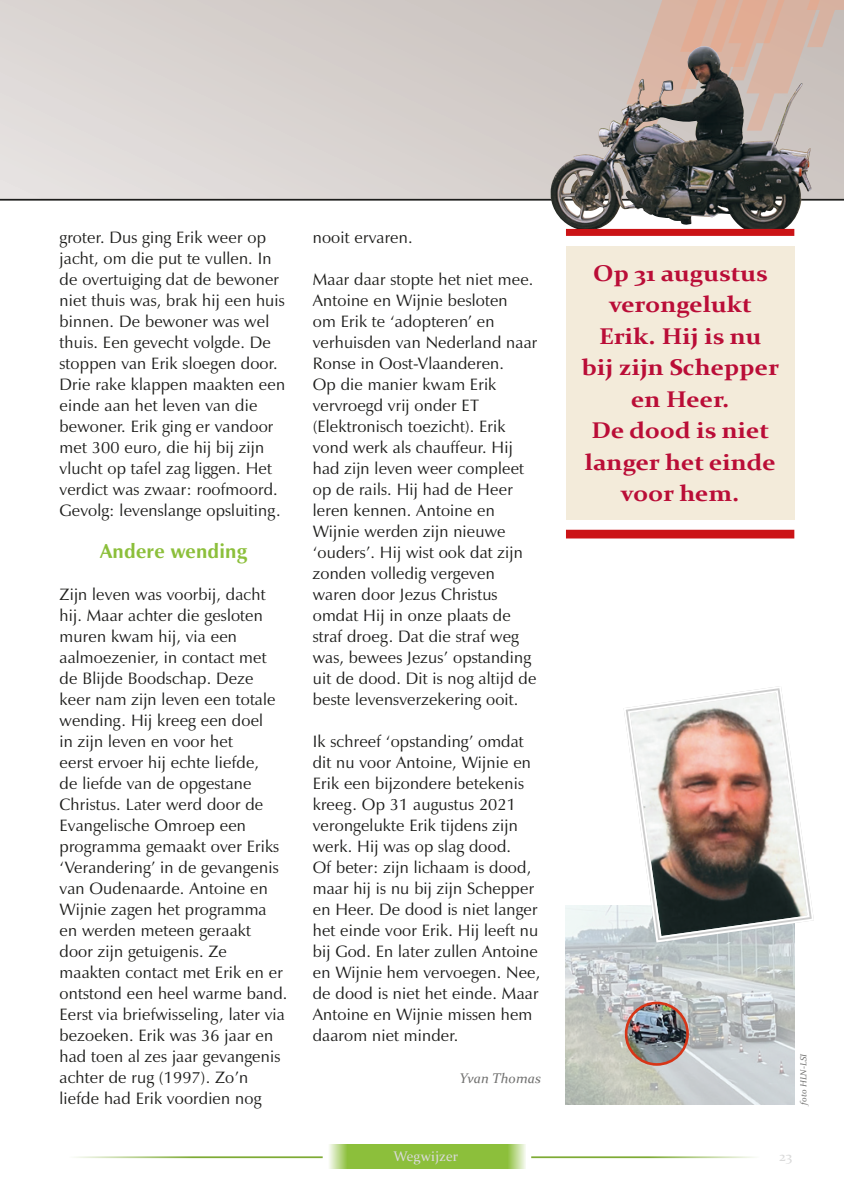
<style>
.page{position:relative;width:844px;height:1191px;background:#fff}
.page>*{position:absolute;margin:0;border:0;box-sizing:border-box;transform-origin:0 0}
.t1{font:700 22.75px/31.5px "Constantia";color:#ba0d37;text-align:center;scale:1.1 1}
.t2{font:700 20.12px "Zapf Humanist 601 BT";letter-spacing:.01em;color:#8cbf3b}
.t3{font:16.62px/21px "Zapf Humanist 601 BT";letter-spacing:.01em;color:#1d1d1b}
.t4{font:14px "Constantia";letter-spacing:.01em;color:#dadada}
.t5{font:italic 14px "Constantia";letter-spacing:.01em;color:#70706f}
.t6{font:italic 8.75px "Constantia";letter-spacing:.01em;color:#70706f}
</style>
<div class="page">
<svg style="left:0;top:0;width:843px;height:311px"></svg>
<svg style="left:613px;top:0;width:230px;height:142px;background:#bfa89d"></svg>
<img style="left:598px;top:46px;width:108px;height:101px">
<hr style="left:68px;top:1156px;width:254px;height:2px;background:#7eab35">
<hr style="left:531px;top:1156px;width:228px;height:2px;background:#7eab35">
<div style="left:355px;top:1144px;width:144px;height:25px;background:#8cbf3b"></div>
<svg style="left:329px;top:1144px;width:26px;height:25px"></svg>
<svg style="left:499px;top:1144px;width:27px;height:25px"></svg>
<div style="left:566px;top:236px;width:228px;height:325px;background:#fff"></div>
<div style="left:566px;top:530px;width:228px;height:8px;background:#cb1316"></div>
<div style="left:566px;top:246px;width:228px;height:274px;background:#f3ebda"></div>
<div style="left:566px;top:229px;width:228px;height:7px;background:#cb1316"></div>
<svg style="left:565px;top:905px;width:230px;height:200px;background:#c2c6c5"></svg>
<div style="left:624px;top:1001px;width:64px;height:64px;border:3px solid #d73517;border-radius:50%"></div>
<svg style="left:620px;top:905px;width:175px;height:40px"></svg>
<svg style="left:622px;top:686px;width:192px;height:257px"></svg>
<img style="left:626px;top:689px;width:184px;height:250px">
<p class="t3" style="left:60px;top:227px;width:227px">groter. Dus ging Erik weer op jacht, om die put te vullen. In de overtuiging dat de bewoner niet thuis was, brak hij een huis binnen. De bewoner was wel thuis. Een gevecht volgde. De stoppen van Erik sloegen door.<br>Drie rake klappen maakten een einde aan het leven van die bewoner. Erik ging er vandoor met 300 euro, die hij bij zijn vlucht op tafel zag liggen. Het verdict was zwaar: roofmoord.<br>Gevolg: levenslange opsluiting.</p>
<p class="t2" style="left:100px;top:538px;width:148px">Andere wending</p>
<p class="t3" style="left:60px;top:584px;width:229px">Zijn leven was voorbij, dacht hij. Maar achter die gesloten muren kwam hij, via een aalmoezenier, in contact met de Blijde Boodschap. Deze keer nam zijn leven een totale wending. Hij kreeg een doel<br>in zijn leven en voor het<br>eerst ervoer hij echte liefde,<br>de liefde van de opgestane<br>Christus. Later werd door de<br>Evangelische Omroep een programma gemaakt over Eriks ‘Verandering’ in de gevangenis van Oudenaarde. Antoine en<br>Wijnie zagen het programma en werden meteen geraakt door zijn getuigenis. Ze maakten contact met Erik en er ontstond een heel warme band.<br>Eerst via briefwisseling, later via bezoeken. Erik was 36 jaar en had toen al zes jaar gevangenis achter de rug (1997). Zo’n liefde had Erik voordien nog</p>
<p class="t3" style="left:313px;top:226px;width:101px">nooit ervaren.</p>
<p class="t3" style="left:313px;top:268px;width:226px">Maar daar stopte het niet mee.<br>Antoine en Wijnie besloten<br>om Erik te ‘adopteren’ en verhuisden van Nederland naar<br>Ronse in Oost-Vlaanderen.<br>Op die manier kwam Erik vervroegd vrij onder ET (Elektronisch toezicht). Erik vond werk als chauffeur. Hij had zijn leven weer compleet op de rails. Hij had de Heer leren kennen. Antoine en<br>Wijnie werden zijn nieuwe ‘ouders’. Hij wist ook dat zijn zonden volledig vergeven waren door Jezus Christus omdat Hij in onze plaats de straf droeg. Dat die straf weg was, bewees Jezus’ opstanding uit de dood. Dit is nog altijd de beste levensverzekering ooit.</p>
<p class="t3" style="left:313px;top:730px;width:229px">Ik schreef ‘opstanding’ omdat dit nu voor Antoine, Wijnie en<br>Erik een bijzondere betekenis kreeg. Op 31 augustus 2021 verongelukte Erik tijdens zijn werk. Hij was op slag dood.<br>Of beter: zijn lichaam is dood, maar hij is nu bij zijn Schepper en Heer. De dood is niet langer het einde voor Erik. Hij leeft nu bij God. En later zullen Antoine en Wijnie hem vervoegen. Nee, de dood is niet het einde. Maar<br>Antoine en Wijnie missen hem daarom niet minder.</p>
<p class="t5" style="left:459px;top:1068px;width:83px">Yvan Thomas</p>
<h1 class="t1" style="left:581px;top:256px;width:181px">Op 31 augustus verongelukt<br>Erik. Hij is nu bij zijn Schepper en Heer.<br>De dood is niet langer het einde voor hem.</h1>
<p class="t6" style="left:797px;top:1104px;width:53px;rotate:-90deg">foto HLN-LSI</p>
<p class="t4" style="left:393px;top:1146px;width:66px">Wegwijzer</p>
<p class="t4" style="left:778px;top:1146px;width:15px">23</p>
</div>
